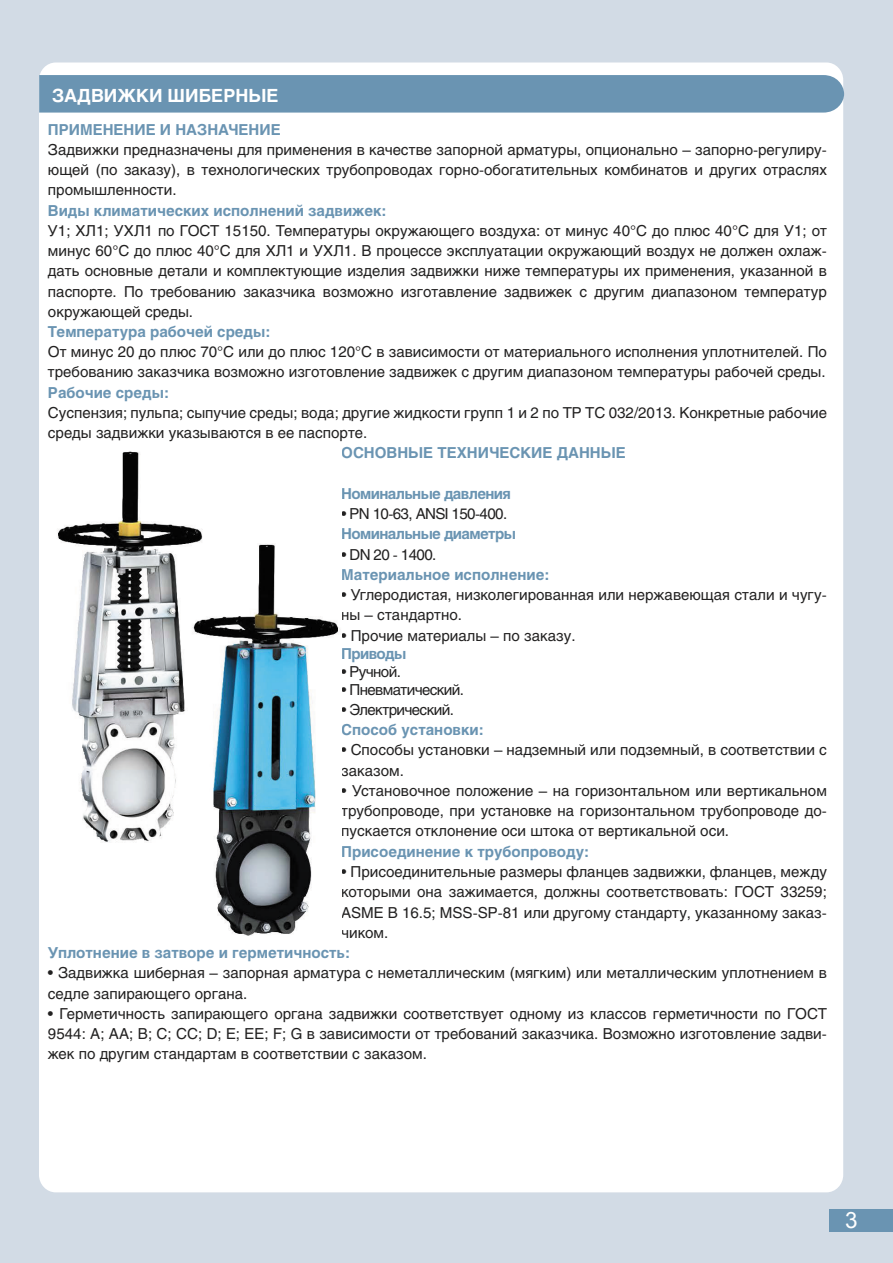
<style>
.page{position:relative;width:893px;height:1263px;background:#d2dbe5}
.page>*{position:absolute;margin:0;border:0;box-sizing:border-box;transform-origin:0 0}
.t1{font:22.5px "Arial Er";color:#fff}
.t2{font:700 18px "Helios";color:#fff}
.t3{font:15px/20.2px "Helios";color:#222121;text-align:justify}
.t4{font:700 15px "Helios";color:#6a94b2}
.t5{font:15px "Helios";letter-spacing:-.04em;color:#222121}
.t6{font:700 15px "Helios";letter-spacing:-.04em;color:#6a94b2}
</style>
<div class="page">
<div style="left:39px;top:63px;width:804px;height:1129px;background:#fff;border-radius:17px"></div>
<div style="left:830px;top:1209px;width:63px;height:22px;background:#6a94b2"></div>
<div style="left:39px;top:75px;width:805px;height:38px;background:#6a94b2"></div>
<img style="left:57px;top:451px;width:282px;height:484px">
<p class="t2" style="left:52px;top:85px;width:228px">ЗАДВИЖКИ ШИБЕРНЫЕ</p>
<p class="t4" style="left:48px;top:121px;width:234px">ПРИМЕНЕНИЕ И НАЗНАЧЕНИЕ</p>
<p class="t3" style="left:48px;top:139px;width:780px">Задвижки предназначены для применения в качестве запорной арматуры, опционально – запорно-регулиру&shy;ющей (по заказу), в технологических трубопроводах горно-обогатительных комбинатов и других отраслях промышленности.</p>
<p class="t4" style="left:48px;top:201px;width:340px">Виды климатических исполнений задвижек:</p>
<p class="t3" style="left:48px;top:220px;width:780px">У1; XЛ1; УХЛ1 по ГОСТ 15150. Температуры окружающего воздуха: от минус 40°С до плюс 40°С для У1; от минус 60°С до плюс 40°С для XЛ1 и УХЛ1. В процессе эксплуатации окружающий воздух не должен охлаж&shy;дать основные детали и комплектующие изделия задвижки ниже температуры их применения, указанной в паспорте. По требованию заказчика возможно изготавление задвижек с другим диапазоном температур окружающей среды.</p>
<p class="t4" style="left:48px;top:323px;width:224px">Температура рабочей среды:</p>
<p class="t3" style="left:48px;top:342px;width:780px">От минус 20 до плюс 70°С или до плюс 120°С в зависимости от материального исполнения уплотнителей. По требованию заказчика возможно изготовление задвижек с другим диапазоном температуры рабочей среды.</p>
<p class="t4" style="left:48px;top:384px;width:123px">Рабочие среды:</p>
<p class="t3" style="left:48px;top:402px;width:780px">Суспензия; пульпа; сыпучие среды; вода; другие жидкости групп 1 и 2 по TP ТС 032/2013. Конкретные рабочие среды задвижки указываются в ее паспорте.</p>
<p class="t4" style="left:341px;top:444px;width:286px">ОСНОВНЫЕ ТЕХНИЧЕСКИЕ ДАННЫЕ</p>
<p class="t6" style="left:341px;top:485px;width:171px">Номинальные давления</p>
<p class="t5" style="left:341px;top:505px;width:168px">• PN 10-63, ANSI 150-400.</p>
<p class="t6" style="left:341px;top:525px;width:176px">Номинальные диаметры</p>
<p class="t3" style="left:341px;top:544px;width:97px">• DN 20 - 1400.</p>
<p class="t4" style="left:341px;top:566px;width:210px">Материальное исполнение:</p>
<p class="t3" style="left:341px;top:585px;width:487px">• Углеродистая, низколегированная или нержавеющая стали и чугу&shy;ны – стандартно.</p>
<p class="t3" style="left:341px;top:625px;width:236px">• Прочие материалы – по заказу.</p>
<p class="t6" style="left:341px;top:645px;width:67px">Приводы</p>
<p class="t3" style="left:341px;top:661px;width:61px">• Ручной.</p>
<p class="t5" style="left:341px;top:680px;width:124px">• Пневматический.</p>
<p class="t5" style="left:341px;top:701px;width:114px">• Электрический.</p>
<p class="t4" style="left:341px;top:721px;width:144px">Способ установки:</p>
<p class="t3" style="left:341px;top:740px;width:487px">• Способы установки – надземный или подземный, в соответствии с заказом.</p>
<p class="t3" style="left:341px;top:780px;width:487px">• Установочное положение – на горизонтальном или вертикальном трубопроводе, при установке на горизонтальном трубопроводе до&shy;пускается отклонение оси штока от вертикальной оси.</p>
<p class="t4" style="left:341px;top:843px;width:249px">Присоединение к трубопроводу:</p>
<p class="t3" style="left:341px;top:861px;width:487px">• Присоединительные размеры фланцев задвижки, фланцев, между которыми она зажимается, должны соответствовать: ГОСТ 33259; ASME В 16.5; MSS-SP-81 или другому стандарту, указанному заказ&shy;чиком.</p>
<p class="t4" style="left:48px;top:944px;width:304px">Уплотнение в затворе и герметичность:</p>
<p class="t3" style="left:48px;top:963px;width:780px">• Задвижка шиберная – запорная арматура с неметаллическим (мягким) или металлическим уплотнением в седле запирающего органа.</p>
<p class="t3" style="left:48px;top:1003px;width:780px">• Герметичность запирающего органа задвижки соответствует одному из классов герметичности по ГОСТ 9544: А; АА; В; С; СС; D; Е; ЕЕ; F; G в зависимости от требований заказчика. Возможно изготовление задви&shy;жек по другим стандартам в соответствии с заказом.</p>
<h1 class="t1" style="left:845px;top:1205px;width:14px">3</h1>
</div>
